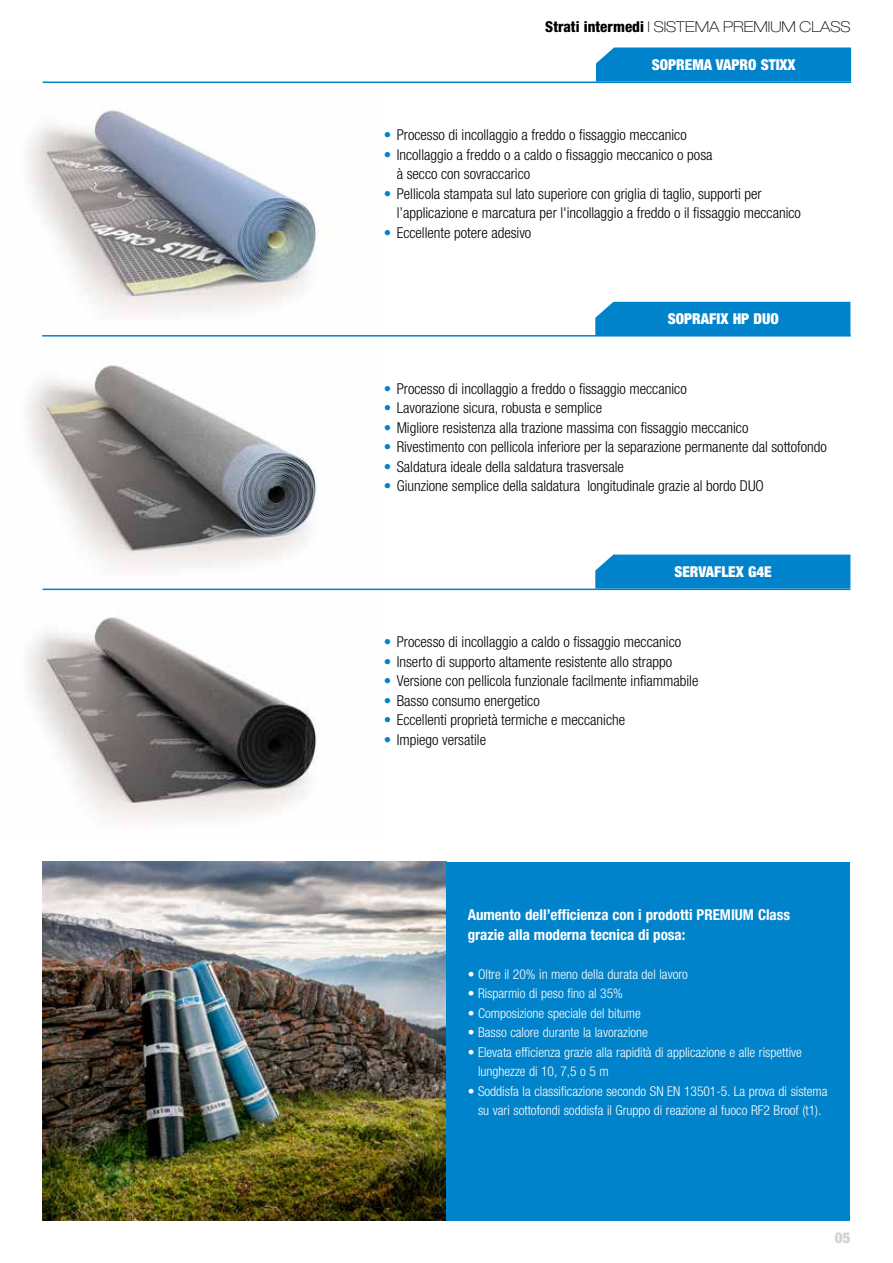
<style>
.page{position:relative;width:893px;height:1263px;background:#fff}
.page>*{position:absolute;margin:0;border:0;box-sizing:border-box;transform-origin:0 0}
.t1{font:300 condensed 15px/19.5px "Helvetica Neue LT Std";color:#000}
.t2{font:700 condensed 15px/19.5px "Helvetica Neue LT Std";color:#fff}
.t3{font:900 condensed 15px "Helvetica Neue LT Std";color:#fff}
.t4{font:100 expanded 15px "Helvetica Neue LT Std";color:#000}
.t5{font:900 condensed 15px "Helvetica Neue LT Std";color:#d1d3d4}
.t6{font:300 condensed 13.5px/19.5px "Helvetica Neue LT Std";color:#fff}
.s1{font-weight:800;font-stretch:condensed}
.s2{color:#0083ca}
</style>
<div class="page">
<img style="left:42px;top:862px;width:404px;height:358px">
<img style="left:28px;top:365px;width:356px;height:456px">
<img style="left:28px;top:82px;width:289px;height:232px">
<div style="left:446px;top:862px;width:404px;height:358px;background:#0083ca"></div>
<div style="left:595px;top:302px;width:255px;height:33px;background:#0083ca"></div>
<div style="left:595px;top:555px;width:255px;height:34px;background:#0083ca"></div>
<div style="left:596px;top:48px;width:255px;height:34px;background:#0083ca"></div>
<hr style="left:42px;top:335px;width:809px;height:2px;background:#0083ca">
<hr style="left:43px;top:589px;width:807px;height:1px;background:#0083ca">
<hr style="left:43px;top:82px;width:808px;height:1px;background:#0083ca">
<p class="t4" style="left:545px;top:18px;width:307px"><span class="s1">Strati intermedi</span> l SISTEMA PREMIUM CLASS</p>
<p class="t3" style="left:652px;top:55px;width:145px">SOPREMA VAPRO STIXX</p>
<p class="t1" style="left:384px;top:125px;width:304px"><span class="s2">•</span> Processo di incollaggio a freddo o fissaggio meccanico</p>
<p class="t1" style="left:397px;top:144px;width:317px;text-indent:-13px"><span class="s2">•</span> Incollaggio a freddo o a caldo o fissaggio meccanico o posa à secco con sovraccarico</p>
<p class="t1" style="left:397px;top:183px;width:406px;text-indent:-13px"><span class="s2">•</span> Pellicola stampata sul lato superiore con griglia di taglio, supporti per l’applicazione e marcatura per l'incollaggio a freddo o il fissaggio meccanico</p>
<p class="t1" style="left:384px;top:222px;width:149px"><span class="s2">•</span> Eccellente potere adesivo</p>
<p class="t3" style="left:668px;top:309px;width:113px">SOPRAFIX HP DUO</p>
<p class="t1" style="left:384px;top:378px;width:304px"><span class="s2">•</span> Processo di incollaggio a freddo o fissaggio meccanico</p>
<p class="t1" style="left:384px;top:398px;width:220px"><span class="s2">•</span> Lavorazione sicura, robusta e semplice</p>
<p class="t1" style="left:384px;top:417px;width:366px"><span class="s2">•</span> Migliore resistenza alla trazione massima con fissaggio meccanico</p>
<p class="t1" style="left:384px;top:437px;width:445px"><span class="s2">•</span> Rivestimento con pellicola inferiore per la separazione permanente dal sottofondo</p>
<p class="t1" style="left:384px;top:456px;width:242px"><span class="s2">•</span> Saldatura ideale della saldatura trasversale</p>
<p class="t1" style="left:384px;top:476px;width:381px"><span class="s2">•</span> Giunzione semplice della saldatura longitudinale grazie al bordo DUO</p>
<p class="t3" style="left:674px;top:562px;width:99px">SERVAFLEX G4E</p>
<p class="t1" style="left:384px;top:632px;width:299px"><span class="s2">•</span> Processo di incollaggio a caldo o fissaggio meccanico</p>
<p class="t1" style="left:384px;top:651px;width:290px"><span class="s2">•</span> Inserto di supporto altamente resistente allo strappo</p>
<p class="t1" style="left:384px;top:671px;width:316px"><span class="s2">•</span> Versione con pellicola funzionale facilmente infiammabile</p>
<p class="t1" style="left:384px;top:690px;width:157px"><span class="s2">•</span> Basso consumo energetico</p>
<p class="t1" style="left:384px;top:710px;width:243px"><span class="s2">•</span> Eccellenti proprietà termiche e meccaniche</p>
<p class="t1" style="left:384px;top:729px;width:104px"><span class="s2">•</span> Impiego versatile</p>
<p class="t2" style="left:468px;top:905px;width:324px">Aumento dell’efficienza con i prodotti PREMIUM Class grazie alla moderna tecnica di posa:</p>
<p class="t6" style="left:468px;top:964px;width:222px">• Oltre il 20% in meno della durata del lavoro</p>
<p class="t6" style="left:468px;top:983px;width:157px">• Risparmio di peso fino al 35%</p>
<p class="t6" style="left:468px;top:1003px;width:175px">• Composizione speciale del bitume</p>
<p class="t6" style="left:468px;top:1022px;width:182px">• Basso calore durante la lavorazione</p>
<p class="t6" style="left:478px;top:1042px;width:325px;text-indent:-10px">• Elevata efficienza grazie alla rapidità di applicazione e alle rispettive lunghezze di 10, 7,5 o 5 m</p>
<p class="t6" style="left:468px;top:1081px;width:361px;text-align:center">• Soddisfa la classificazione secondo SN EN 13501-5. La prova di sistema su vari sottofondi soddisfa il Gruppo di reazione al fuoco RF2 Broof (t1).</p>
<p class="t5" style="left:835px;top:1228px;width:17px">05</p>
</div>
